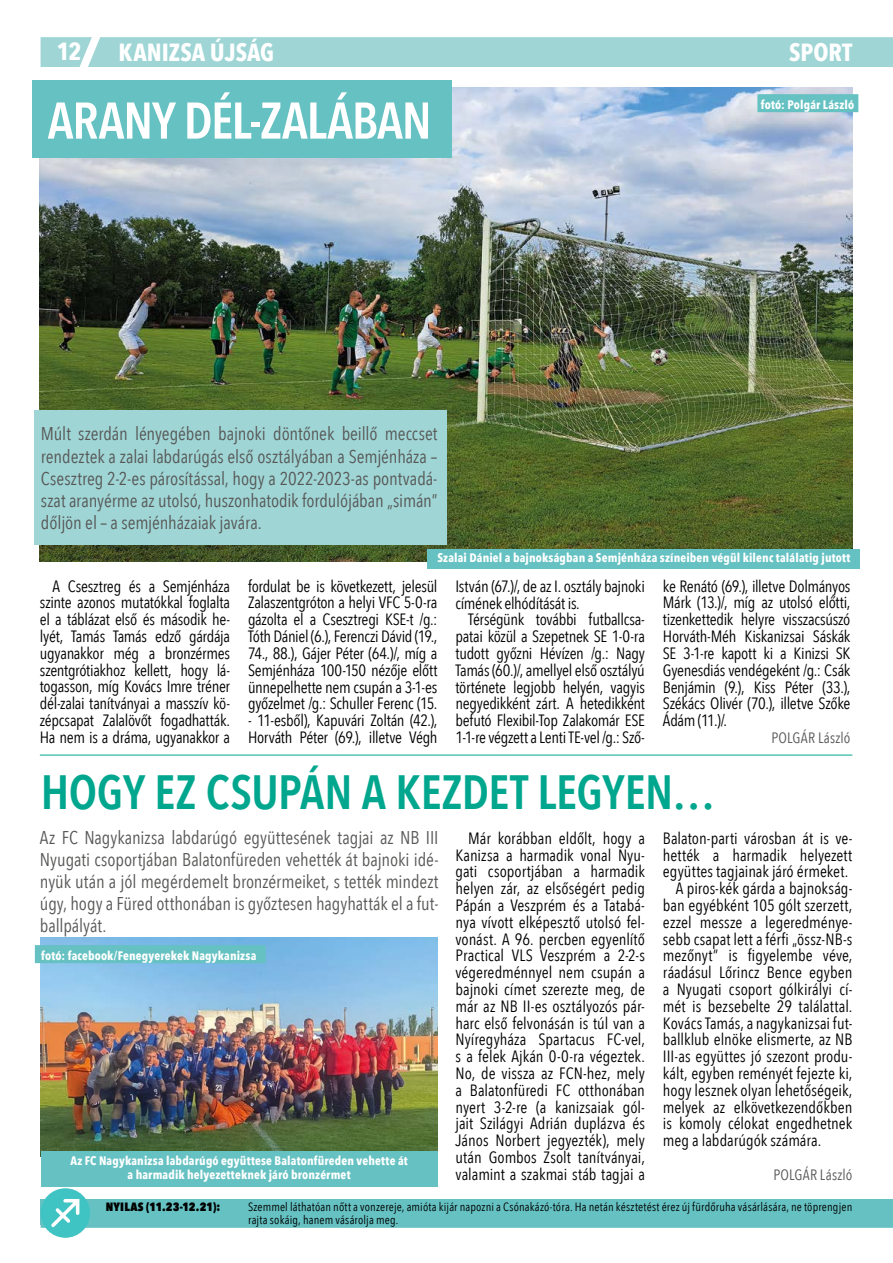
<style>
.page{position:relative;width:893px;height:1263px;background:#fff}
.page>*{position:absolute;margin:0;border:0;box-sizing:border-box;transform-origin:0 0}
.t1{font:600 51px "Avenir Next Condensed";letter-spacing:-.025em;color:#fff}
.t2{font:600 48px "Avenir Next Condensed";letter-spacing:-.005em;color:#00a68d}
.t3{font:700 24.75px "Avenir Next Condensed";color:#fff}
.t4{font:18.45px/22.2px "Avenir Next Condensed";letter-spacing:-.005em;color:#575756;text-align:justify}
.t5{font:16.35px/16.8px "Avenir Next Condensed";letter-spacing:-.005em;color:#000;text-align:justify}
.t6{font:15px "Avenir Next Condensed";letter-spacing:.015em;color:#575756}
.t7{font:700 12.3px/13.4px "Avenir Next Condensed";letter-spacing:.015em;color:#fff;text-align:center}
.t8{font:12px/13px "Avenir Next Condensed";letter-spacing:.015em;color:#000}
.t9{font:800 12px "Avenir Next Condensed";letter-spacing:.015em;color:#000}
</style>
<div class="page">
<img style="left:41px;top:938px;width:396px;height:213px">
<img style="left:40px;top:87px;width:812px;height:474px">
<hr style="left:41px;top:1225px;width:852px;height:3px;background:#65c1c2">
<div style="left:41px;top:37px;width:852px;height:30px;background:#9fd5d5"></div>
<div style="left:428px;top:549px;width:432px;height:20px;background:#65c1c2"></div>
<hr style="left:40px;top:755px;width:812px;height:1px;background:#00a68d">
<div style="left:757px;top:94px;width:101px;height:18px;background:#65c1c2"></div>
<div style="left:34px;top:410px;width:412px;height:134px;background:#9fd5d5"></div>
<div style="left:35px;top:945px;width:231px;height:18px;background:#65c1c2"></div>
<div style="left:41px;top:1199px;width:852px;height:26px;background:#65c1c2"></div>
<div style="left:41px;top:1188px;width:49px;height:50px;background:#40c4c3;border-radius:50%"></div>
<svg style="left:51px;top:1199px;width:28px;height:28px"></svg>
<div style="left:32px;top:81px;width:420px;height:77px;background:#65c1c2"></div>
<div style="left:41px;top:1151px;width:396px;height:35px;background:#65c1c2"></div>
<h3 class="t3" style="left:57px;top:37px;width:26px">12</h3>
<h3 class="t3" style="left:119px;top:38px;width:157px">KANIZSA ÚJSÁG</h3>
<h3 class="t3" style="left:789px;top:38px;width:65px">SPORT</h3>
<h1 class="t1" style="left:48px;top:77px;width:385px">ARANY DÉL-ZALÁBAN</h1>
<p class="t4" style="left:41px;top:422px;width:398px">Múlt szerdán lényegében bajnoki döntőnek beillő meccset rendeztek a zalai labdarúgás első osztályában a Semjénháza – Csesztreg 2-2-es párosítással, hogy a 2022-2023-as pontvadá&shy;szat aranyérme az utolsó, huszonhatodik fordulójában „simán” dőljön el – a semjénházaiak javára.</p>
<p class="t7" style="left:761px;top:98px;width:95px">fotó: Polgár László</p>
<p class="t5" style="left:40px;top:577px;width:192px;text-indent:13px">A Csesztreg és a Semjénháza szinte azonos mutatókkal foglalta el a táblázat első és második he&shy;lyét, Tamás Tamás edző gárdája ugyanakkor még a bronzérmes szentgrótiakhoz kellett, hogy lá&shy;togasson, míg Kovács Imre tréner dél-zalai tanítványai a masszív kö&shy;zépcsapat Zalalövőt fogadhatták.<br>Ha nem is a dráma, ugyanakkor a</p>
<p class="t7" style="left:437px;top:551px;width:415px">Szalai Dániel a bajnokságban a Semjénháza színeiben végül kilenc találatig jutott</p>
<p class="t5" style="left:248px;top:577px;width:191px">fordulat be is következett, jelesül Zalaszentgróton a helyi VFC 5-0-ra gázolta el a Csesztregi KSE-t /g.:<br>Tóth Dániel (6.), Ferenczi Dávid (19., 74., 88.), Gájer Péter (64.)/, míg a Semjénháza 100-150 nézője előtt ünnepelhette nem csupán a 3-1-es győzelmet /g.: Schuller Ferenc (15.</p>
<p class="t5" style="left:248px;top:711px;width:191px">- 11-esből), Kapuvári Zoltán (42.),<br>Horváth Péter (69.), illetve Végh</p>
<p class="t5" style="left:455px;top:577px;width:191px">István (67.)/, de az I. osztály bajnoki címének elhódítását is.</p>
<p class="t5" style="left:455px;top:610px;width:191px;text-indent:13px">Térségünk további futballcsa&shy;patai közül a Szepetnek SE 1-0-ra tudott győzni Hévízen /g.: Nagy Tamás (60.)/, amellyel első osztályú története legjobb helyén, vagyis negyedikként zárt. A hetedikként befutó Flexibil-Top Zalakomár ESE 1-1-re végzett a Lenti TE-vel /g.: Sző-</p>
<p class="t5" style="left:663px;top:577px;width:189px">ke Renátó (69.), illetve Dolmányos Márk (13.)/, míg az utolsó előtti, tizenkettedik helyre visszacsúszó Horváth-Méh Kiskanizsai Sáskák SE 3-1-re kapott ki a Kinizsi SK Gyenesdiás vendégeként /g.: Csák Benjámin (9.), Kiss Péter (33.), Székács Olivér (70.), illetve Szőke Ádám (11.)/.</p>
<p class="t6" style="left:771px;top:725px;width:80px">POLGÁR László</p>
<h2 class="t2" style="left:41px;top:750px;width:676px">HOGY EZ CSUPÁN A KEZDET LEGYEN…</h2>
<p class="t4" style="left:40px;top:825px;width:400px">Az FC Nagykanizsa labdarúgó együttesének tagjai az NB III Nyugati csoportjában Balatonfüreden vehették át bajnoki idé&shy;nyük után a jól megérdemelt bronzérmeiket, s tették mindezt úgy, hogy a Füred otthonában is győztesen hagyhatták el a fut&shy;ballpályát.</p>
<p class="t5" style="left:455px;top:829px;width:191px;text-indent:13px">Már korábban eldőlt, hogy a Kanizsa a harmadik vonal Nyu&shy;gati csoportjában a harmadik helyen zár, az elsőségért pedig Pápán a Veszprém és a Tatabá&shy;nya vívott elképesztő utolsó fel&shy;vonást. A 96. percben egyenlítő Practical VLS Veszprém a 2-2-s végeredménnyel nem csupán a bajnoki címet szerezte meg, de már az NB II-es osztályozós pár&shy;harc első felvonásán is túl van a Nyíregyháza Spartacus FC-vel, s a felek Ajkán 0-0-ra végeztek.<br>No, de vissza az FCN-hez, mely a Balatonfüredi FC otthonában nyert 3-2-re (a kanizsaiak gól&shy;jait Szilágyi Adrián duplázva és János Norbert jegyezték), mely után Gombos Zsolt tanítványai, valamint a szakmai stáb tagjai a</p>
<p class="t5" style="left:663px;top:829px;width:191px">Balaton-parti városban át is ve-</p>
<p class="t5" style="left:663px;top:846px;width:191px">hették a harmadik helyezett</p>
<p class="t5" style="left:663px;top:862px;width:187px">együttes tagjainak járó érmeket.</p>
<p class="t5" style="left:676px;top:879px;width:178px">A piros-kék gárda a bajnokság-</p>
<p class="t5" style="left:663px;top:896px;width:191px">ban egyébként 105 gólt szerzett,</p>
<p class="t5" style="left:663px;top:913px;width:191px">ezzel messze a legeredménye-</p>
<p class="t5" style="left:663px;top:930px;width:191px">sebb csapat lett a férfi „össz-NB-s</p>
<p class="t5" style="left:663px;top:946px;width:191px">mezőnyt” is figyelembe véve,</p>
<p class="t5" style="left:663px;top:963px;width:191px">ráadásul Lőrincz Bence egyben</p>
<p class="t5" style="left:663px;top:980px;width:191px">a Nyugati csoport gólkirályi cí-</p>
<p class="t5" style="left:663px;top:997px;width:191px">mét is bezsebelte 29 találattal.</p>
<p class="t5" style="left:663px;top:1014px;width:191px">Kovács Tamás, a nagykanizsai fut-</p>
<p class="t5" style="left:663px;top:1030px;width:191px">ballklub elnöke elismerte, az NB</p>
<p class="t5" style="left:663px;top:1047px;width:191px">III-as együttes jó szezont produ-</p>
<p class="t5" style="left:663px;top:1064px;width:191px">kált, egyben reményét fejezte ki,</p>
<p class="t5" style="left:663px;top:1081px;width:191px">hogy lesznek olyan lehetőségeik,</p>
<p class="t5" style="left:663px;top:1098px;width:191px">melyek az elkövetkezendőkben</p>
<p class="t5" style="left:663px;top:1114px;width:191px">is komoly célokat engedhetnek</p>
<p class="t5" style="left:663px;top:1131px;width:160px">meg a labdarúgók számára.</p>
<p class="t6" style="left:773px;top:1162px;width:80px">POLGÁR László</p>
<p class="t7" style="left:41px;top:949px;width:217px">fotó: facebook/Fenegyerekek Nagykanizsa</p>
<p class="t7" style="left:70px;top:1154px;width:339px">Az FC Nagykanizsa labdarúgó együttese Balatonfüreden vehette át a harmadik helyezetteknek járó bronzérmet</p>
<p class="t9" style="left:106px;top:1199px;width:116px">NYILAS (11.23-12.21):</p>
<p class="t8" style="left:248px;top:1199px;width:606px">Szemmel láthatóan nőtt a vonzereje, amióta kijár napozni a Csónakázó-tóra. Ha netán késztetést érez új fürdőruha vásárlására, ne töprengjen rajta sokáig, hanem vásárolja meg.</p>
</div>
